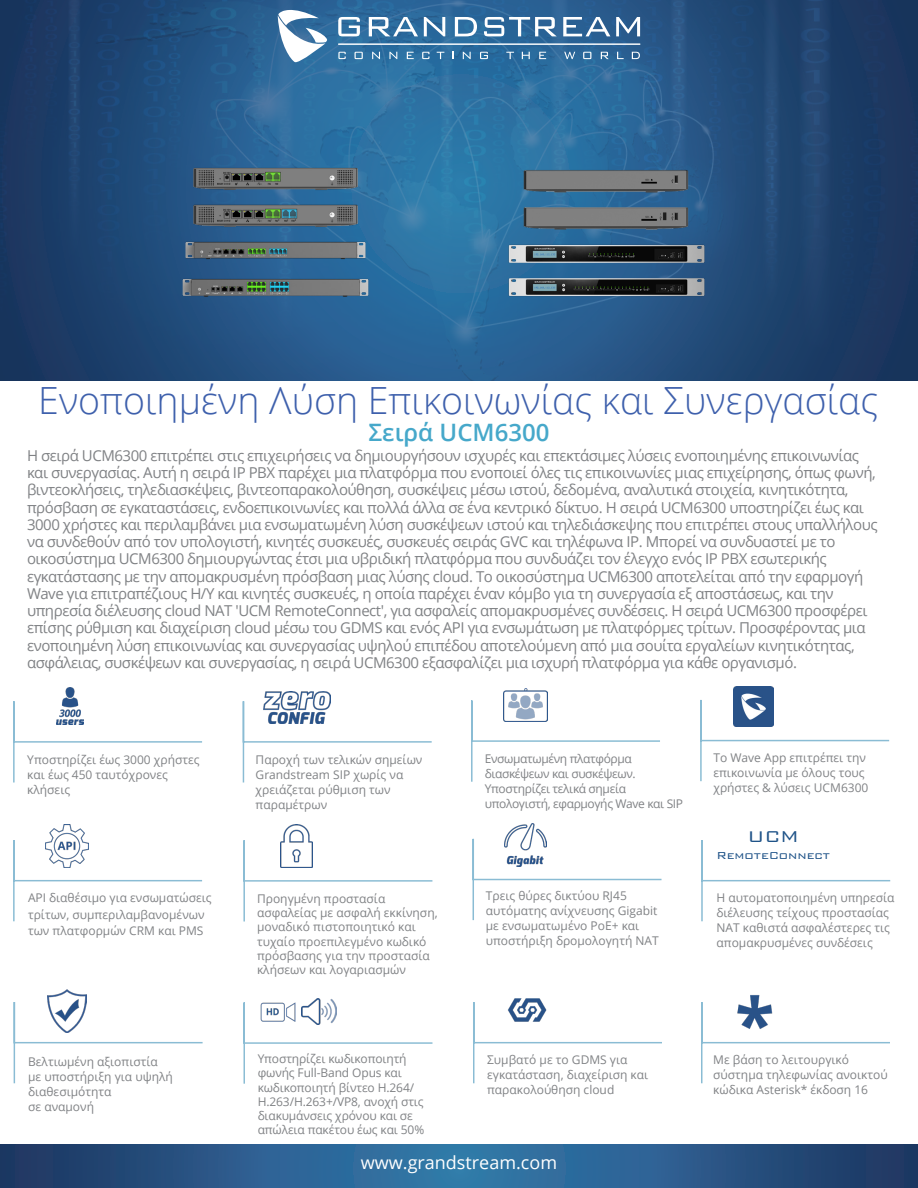
<style>
.page{position:relative;width:918px;height:1188px;background:#fff}
.page>*{position:absolute;margin:0;border:0;box-sizing:border-box;transform-origin:0 0}
.t1{font:300 37.5px "Open Sans";color:#3e60ac}
.t2{font:600 24px "Open Sans";color:#46a8ca}
.t3{font:300 21px "Bank Gothic BT";color:#1f5388}
.t4{font:18px "Open Sans";color:#fff}
.t5{font:15px/17.2px "Open Sans";letter-spacing:-.03em;color:#808285}
.t6{font:300 13.5px "Bank Gothic BT";color:#1f5388}
.t7{font:12px/15px "Open Sans";color:#808285}
.t8{font:12px/15px "Open Sans";letter-spacing:-.03em;color:#808285}
</style>
<div class="page">
<img style="left:0;top:0;width:918px;height:380px">
<svg style="left:278px;top:10px;width:49px;height:52px"></svg>
<svg style="left:338px;top:17px;width:22px;height:19px"></svg>
<svg style="left:369px;top:17px;width:49px;height:19px"></svg>
<svg style="left:424px;top:17px;width:21px;height:19px"></svg>
<svg style="left:455px;top:17px;width:22px;height:19px"></svg>
<svg style="left:484px;top:17px;width:73px;height:19px"></svg>
<svg style="left:563px;top:17px;width:47px;height:19px"></svg>
<svg style="left:616px;top:17px;width:24px;height:19px"></svg>
<svg style="left:338px;top:52px;width:8px;height:7px"></svg>
<svg style="left:355px;top:52px;width:8px;height:7px"></svg>
<svg style="left:372px;top:52px;width:8px;height:7px"></svg>
<svg style="left:389px;top:52px;width:8px;height:7px"></svg>
<svg style="left:407px;top:52px;width:7px;height:7px"></svg>
<svg style="left:422px;top:52px;width:8px;height:7px"></svg>
<svg style="left:437px;top:52px;width:7px;height:7px"></svg>
<svg style="left:463px;top:52px;width:8px;height:7px"></svg>
<svg style="left:480px;top:52px;width:8px;height:7px"></svg>
<svg style="left:506px;top:52px;width:8px;height:7px"></svg>
<svg style="left:522px;top:52px;width:8px;height:7px"></svg>
<svg style="left:539px;top:52px;width:7px;height:7px"></svg>
<svg style="left:632px;top:52px;width:8px;height:7px"></svg>
<svg style="left:583px;top:52px;width:8px;height:7px"></svg>
<svg style="left:601px;top:52px;width:8px;height:7px"></svg>
<svg style="left:617px;top:52px;width:7px;height:7px"></svg>
<svg style="left:564px;top:52px;width:11px;height:7px"></svg>
<hr style="left:338px;top:44px;width:302px;height:1px;background:#fff">
<svg style="left:0;top:1145px;width:918px;height:43px;background:#295988"></svg>
<img style="left:62px;top:688px;width:16px;height:12px">
<svg style="left:13px;top:700px;width:189px;height:83px"></svg>
<img style="left:283px;top:824px;width:27px;height:15px">
<svg style="left:243px;top:839px;width:190px;height:83px"></svg>
<img style="left:49px;top:824px;width:36px;height:15px">
<svg style="left:13px;top:839px;width:190px;height:83px"></svg>
<img style="left:503px;top:688px;width:45px;height:11px">
<svg style="left:471px;top:699px;width:189px;height:83px"></svg>
<svg style="left:701px;top:840px;width:190px;height:82px"></svg>
<img style="left:506px;top:823px;width:40px;height:14px">
<svg style="left:472px;top:837px;width:190px;height:84px"></svg>
<svg style="left:242px;top:700px;width:190px;height:83px"></svg>
<img style="left:264px;top:691px;width:66px;height:33px">
<img style="left:48px;top:990px;width:38px;height:11px">
<svg style="left:13px;top:1001px;width:190px;height:83px"></svg>
<img style="left:733px;top:686px;width:41px;height:12px">
<svg style="left:700px;top:698px;width:190px;height:84px"></svg>
<img style="left:750px;top:995px;width:10px;height:6px">
<svg style="left:701px;top:1001px;width:189px;height:83px"></svg>
<svg style="left:473px;top:1002px;width:189px;height:82px"></svg>
<img style="left:500px;top:998px;width:58px;height:34px">
<svg style="left:243px;top:1002px;width:190px;height:82px"></svg>
<img style="left:302px;top:999px;width:35px;height:25px">
<img style="left:261px;top:1002px;width:34px;height:28px">
<img style="left:133px;top:128px;width:286px;height:186px">
<img style="left:464px;top:130px;width:286px;height:186px">
<p class="t1" style="left:38px;top:374px;width:841px">Ενοποιημένη Λύση Επικοινωνίας και Συνεργασίας</p>
<p class="t5" style="left:27px;top:446px;width:852px">Η σειρά UCM6300 επιτρέπει στις επιχειρήσεις να δημιουργήσουν ισχυρές και επεκτάσιμες λύσεις ενοποιημένης επικοινωνίας και συνεργασίας. Αυτή η σειρά IP PBX παρέχει μια πλατφόρμα που ενοποιεί όλες τις επικοινωνίες μιας επιχείρησης, όπως φωνή, βιντεοκλήσεις, τηλεδιασκέψεις, βιντεοπαρακολούθηση, συσκέψεις μέσω ιστού, δεδομένα, αναλυτικά στοιχεία, κινητικότητα, πρόσβαση σε εγκαταστάσεις, ενδοεπικοινωνίες και πολλά άλλα σε ένα κεντρικό δίκτυο. Η σειρά UCM6300 υποστηρίζει έως και 3000 χρήστες και περιλαμβάνει μια ενσωματωμένη λύση συσκέψεων ιστού και τηλεδιάσκεψης που επιτρέπει στους υπαλλήλους να συνδεθούν από τον υπολογιστή, κινητές συσκευές, συσκευές σειράς GVC και τηλέφωνα IP. Μπορεί να συνδυαστεί με το οικοσύστημα UCM6300 δημιουργώντας έτσι μια υβριδική πλατφόρμα που συνδυάζει τον έλεγχο ενός IP PBX εσωτερικής εγκατάστασης με την απομακρυσμένη πρόσβαση μιας λύσης cloud. Το οικοσύστημα UCM6300 αποτελείται από την εφαρμογή Wave για επιτραπέζιους Η/Υ και κινητές συσκευές, η οποία παρέχει έναν κόμβο για τη συνεργασία εξ αποστάσεως, και την υπηρεσία διέλευσης cloud NAT 'UCM RemoteConnect', για ασφαλείς απομακρυσμένες συνδέσεις. Η σειρά UCM6300 προσφέρει επίσης ρύθμιση και διαχείριση cloud μέσω του GDMS και ενός API για ενσωμάτωση με πλατφόρμες τρίτων. Προσφέροντας μια ενοποιημένη λύση επικοινωνίας και συνεργασίας υψηλού επιπέδου αποτελούμενη από μια σουίτα εργαλείων κινητικότητας, ασφάλειας, συσκέψεων και συνεργασίας, η σειρά UCM6300 εξασφαλίζει μια ισχυρή πλατφόρμα για κάθε οργανισμό.</p>
<p class="t2" style="left:368px;top:416px;width:183px">Σειρά UCM6300</p>
<p class="t7" style="left:27px;top:752px;width:174px">Υποστηρίζει έως 3000 χρήστες και έως 450 ταυτόχρονες κλήσεις</p>
<p class="t7" style="left:28px;top:889px;width:185px;line-height:16.5px">API διαθέσιμο για ενσωματώσεις τρίτων, συμπεριλαμβανομένων των πλατφορμών CRM και PMS</p>
<p class="t7" style="left:28px;top:1053px;width:146px">Βελτιωμένη αξιοπιστία με υποστήριξη για υψηλή διαθεσιμότητα<br>σε αναμονή</p>
<p class="t7" style="left:256px;top:752px;width:168px">Παροχή των τελικών σημείων<br>Grandstream SIP χωρίς να χρειάζεται ρύθμιση των παραμέτρων</p>
<p class="t7" style="left:257px;top:891px;width:182px;line-height:14.2px">Προηγμένη προστασία ασφαλείας με ασφαλή εκκίνηση, μοναδικό πιστοποιητικό και τυχαίο προεπιλεγμένο κωδικό πρόσβασης για την προστασία κλήσεων και λογαριασμών</p>
<p class="t7" style="left:258px;top:1051px;width:168px;line-height:14.2px">Υποστηρίζει κωδικοποιητή φωνής Full-Band Opus και κωδικοποιητή βίντεο H.264/<br>H.263/H.263+/VP8, ανοχή στις διακυμάνσεις χρόνου και σε απώλεια πακέτου έως και 50%</p>
<p class="t8" style="left:485px;top:751px;width:200px">Ενσωματωμένη πλατφόρμα διασκέψεων και συσκέψεων.<br>Υποστηρίζει τελικά σημεία υπολογιστή, εφαρμογής Wave και SIP</p>
<p class="t7" style="left:486px;top:888px;width:175px">Τρεις θύρες δικτύου RJ45 αυτόματης ανίχνευσης Gigabit με ενσωματωμένο PoE+ και υποστήριξη δρομολογητή NAT</p>
<p class="t7" style="left:487px;top:1052px;width:163px">Συμβατό με το GDMS για εγκατάσταση, διαχείριση και παρακολούθηση cloud</p>
<p class="t4" style="left:361px;top:1151px;width:198px">www.grandstream.com</p>
<p class="t7" style="left:713px;top:750px;width:157px">Το Wave App επιτρέπει την επικοινωνία με όλους τους χρήστες &amp; λύσεις UCM6300</p>
<p class="t3" style="left:747px;top:826px;width:53px">UCM</p>
<p class="t6" style="left:716px;top:848px;width:115px">RemoteConnect</p>
<p class="t7" style="left:717px;top:890px;width:180px">Η αυτοματοποιημένη υπηρεσία διέλευσης τείχους προστασίας<br>NAT καθιστά ασφαλέστερες τις απομακρυσμένες συνδέσεις</p>
<p class="t7" style="left:713px;top:1052px;width:176px">Με βάση το λειτουργικό σύστημα τηλεφωνίας ανοικτού κώδικα Asterisk* έκδοση 16</p>
</div>
